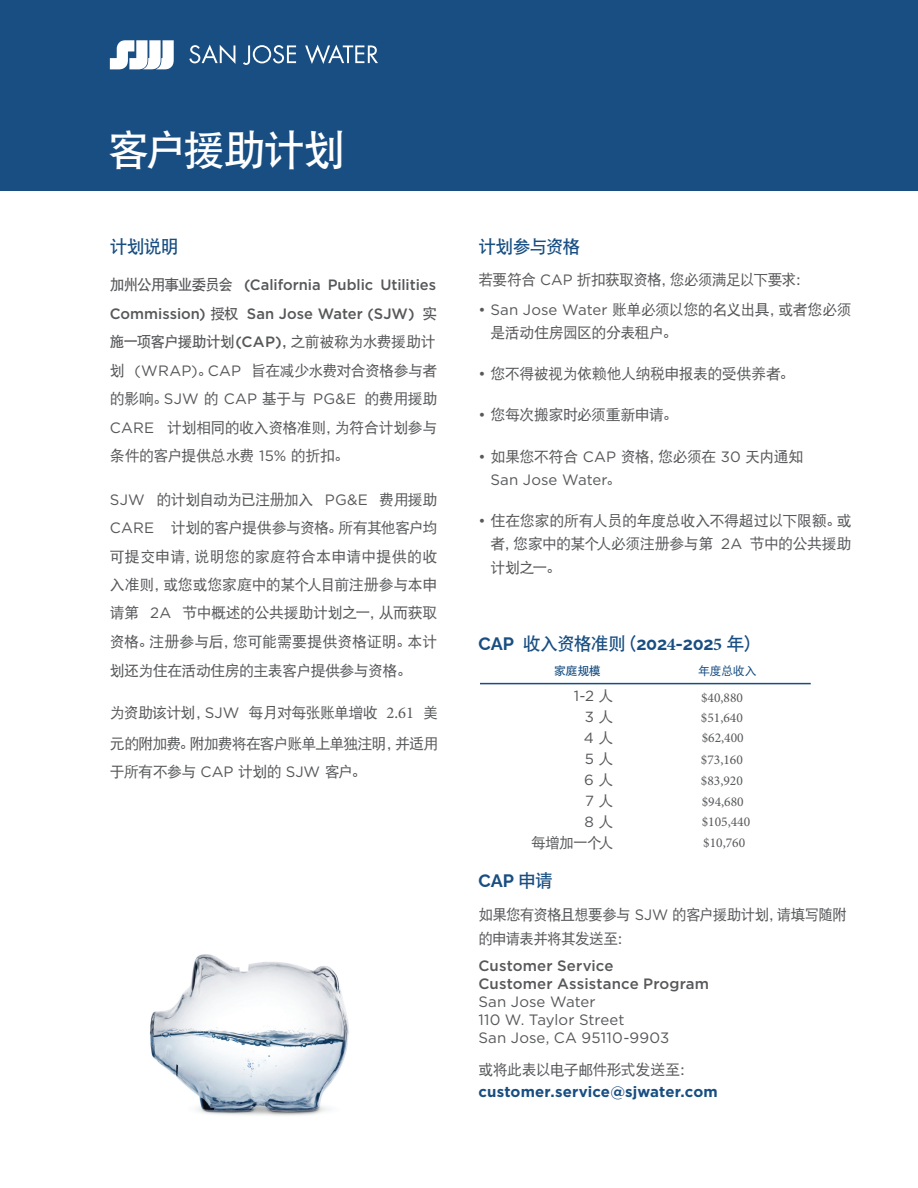
<style>
.page{position:relative;width:918px;height:1188px;background:#fff}
.page>*{position:absolute;margin:0;border:0;box-sizing:border-box;transform-origin:0 0}
.t1{font:42px "DF Hei W7 GB EUC H";letter-spacing:-.05em;color:#fff}
.t2{font:700 18px "Raleway";letter-spacing:-.01em;color:#184e82}
.t3{font:18px "DF Hei W7 GB EUC H";letter-spacing:-.055em;color:#184e82}
.t4{font:15px/28.5px "DF Hei W5 GB EUC H";letter-spacing:-.04em;color:#57585a;text-align:justify}
.t5{font:500 15px/28.5px "Gotham";color:#57585a}
.t6{font:15px/18px "Gotham";letter-spacing:.01em;color:#57585a}
.t7{font:15px/30.8px "DF Hei W5 GB EUC H";letter-spacing:-.07em;color:#57585a}
.t8{font:700 15px "Gotham";letter-spacing:.01em;color:#184e82}
.t9{font:15px "DF Hei W7 GB EUC H";letter-spacing:-.065em;color:#57585a}
.t10{font:14.7px/21px "Gotham";color:#57585a;text-align:justify}
.t11{font:14.7px "DF Hei W5 GB EUC H";letter-spacing:-.045em;color:#57585a}
.t12{font:13.5px/20.7px "Minion Pro";color:#57585a;text-align:justify}
.t13{font:11.7px "DF Hei W5 GB EUC H";letter-spacing:-.025em;color:#184e82}
.t14{font:11.7px "DF Hei W7 GB EUC H";color:#184e82}
.s1{font-family:"DF Hei W7 GB EUC H";font-weight:400}
.s2{font-family:"Gotham";font-weight:500}
.s3{font-family:"DF Hei W5 GB EUC H"}
.s4{font-family:"Gotham"}
.s5{font-family:"Minion Pro";font-size:16.5px}
.s6{font-family:"Minion Pro"}
</style>
<div class="page">
<img style="left:150px;top:954px;width:199px;height:162px">
<div style="left:0;top:0;width:918px;height:191px;background:#184e82"></div>
<svg style="left:110px;top:40px;width:64px;height:29px"></svg>
<svg style="left:189px;top:45px;width:46px;height:19px"></svg>
<svg style="left:243px;top:45px;width:53px;height:20px"></svg>
<svg style="left:305px;top:45px;width:73px;height:19px"></svg>
<hr style="left:480px;top:683px;width:331px;height:1px;background:#184e82">
<h1 class="t1" style="left:108px;top:129px;width:239px">客户援助计划</h1>
<p class="t3" style="left:110px;top:238px;width:71px">计划说明</p>
<p class="t5" style="left:110px;top:270px;width:329px"><span class="s1">加州公用事业委员会</span> (California Public Utilities<br>Commission) <span class="s1">授权</span> San Jose Water (SJW) <span class="s1">实</span></p>
<p class="t9" style="left:110px;top:334px;width:327px">施一项客户援助计划 <span class="s2">(CAP)</span>，<span class="s3">之前被称为水费援助计</span></p>
<p class="t4" style="left:110px;top:356px;width:329px">划 <span class="s4">(WRAP)</span>。<span class="s4">CAP</span> 旨在减少水费对合资格参与者的影响。<span class="s4">SJW</span> 的 <span class="s4">CAP</span> 基于与 <span class="s4">PG&amp;E</span> 的费用援助<span class="s4">CARE</span> 计划相同的收入资格准则，为符合计划参与条件的客户提供总水费 <span class="s4">15%</span> 的折扣。</p>
<p class="t4" style="left:110px;top:485px;width:329px"><span class="s4">SJW</span> 的计划自动为已注册加入 <span class="s4">PG&amp;E</span> 费用援助<span class="s4">CARE</span> 计划的客户提供参与资格。所有其他客户均可提交申请，说明您的家庭符合本申请中提供的收入准则，或您或您家庭中的某个人目前注册参与本申请第 <span class="s4">2A</span> 节中概述的公共援助计划之一，从而获取资格。注册参与后，您可能需要提供资格证明。本计划还为住在活动住房的主表客户提供参与资格。</p>
<p class="t7" style="left:110px;top:697px;width:330px">为资助该计划，<span class="s4">SJW</span> 每月对每张账单增收 <span class="s5">2.61</span> 美元的附加费。附加费将在客户账单上单独注明，并适用</p>
<p class="t4" style="left:110px;top:757px;width:258px">于所有不参与 <span class="s4">CAP</span> 计划的 <span class="s4">SJW</span> 客户。</p>
<p class="t3" style="left:478px;top:238px;width:104px">计划参与资格</p>
<p class="t4" style="left:478px;top:266px;width:333px">若要符合 <span class="s4">CAP</span> 折扣获取资格，您必须满足以下要求：</p>
<p class="t4" style="left:490px;top:298px;width:363px;line-height:23.2px;text-indent:-12px"><span class="s4">• San Jose Water</span> 账单必须以您的名义出具，或者您必须是活动住房园区的分表租户。</p>
<p class="t4" style="left:478px;top:360px;width:317px"><span class="s4">•</span> 您不得被视为依赖他人纳税申报表的受供养者。</p>
<p class="t4" style="left:478px;top:401px;width:201px"><span class="s4">•</span> 您每次搬家时必须重新申请。</p>
<p class="t4" style="left:478px;top:442px;width:326px"><span class="s4">•</span> 如果您不符合 <span class="s4">CAP</span> 资格，您必须在 <span class="s4">30</span> 天内通知</p>
<p class="t6" style="left:490px;top:470px;width:132px">San Jose Water<span class="s3">。</span></p>
<p class="t4" style="left:490px;top:509px;width:363px;line-height:23.2px;text-indent:-12px"><span class="s4">•</span> 住在您家的所有人员的年度总收入不得超过以下限额。或者，您家中的某个人必须注册参与第 <span class="s4">2A</span> 节中的公共援助计划之一。</p>
<p class="t2" style="left:478px;top:629px;width:283px">CAP <span class="s1">收入资格准则（</span>202<span class="s6">4</span>-202<span class="s6">5</span> <span class="s1">年）</span></p>
<p class="t14" style="left:554px;top:665px;width:48px">家庭规模</p>
<p class="t13" style="left:698px;top:665px;width:60px">年度总收入</p>
<p class="t10" style="left:584px;top:685px;width:31px;text-indent:-10px">1-2 <span class="s3">人</span>3 <span class="s3">人</span>4 <span class="s3">人</span>5 <span class="s3">人</span>6 <span class="s3">人</span>7 <span class="s3">人</span>8 <span class="s3">人</span></p>
<p class="t11" style="left:531px;top:835px;width:84px">每增加一个人</p>
<p class="t2" style="left:478px;top:867px;width:76px">CAP <span class="s1">申请</span></p>
<p class="t4" style="left:478px;top:903px;width:370px;line-height:24px">如果您有资格且想要参与 <span class="s4">SJW</span> 的客户援助计划，请填写随附的申请表并将其发送至：</p>
<p class="t5" style="left:478px;top:957px;width:232px;line-height:18px">Customer Service<br>Customer Assistance Program</p>
<p class="t6" style="left:478px;top:993px;width:192px">San Jose Water<br>110 W. Taylor Street<br>San Jose, CA 95110-9903</p>
<p class="t4" style="left:478px;top:1055px;width:217px">或将此表以电子邮件形式发送至：</p>
<p class="t8" style="left:478px;top:1083px;width:241px">customer.service@sjwater.com</p>
<p class="t12" style="left:701px;top:687px;width:44px;line-height:20.1px">$40,880 $51,640 $62,400</p>
<p class="t12" style="left:701px;top:749px;width:51px;text-align:left">$73,160 $83,920 $94,680 $105,440 $10,760</p>
</div>
